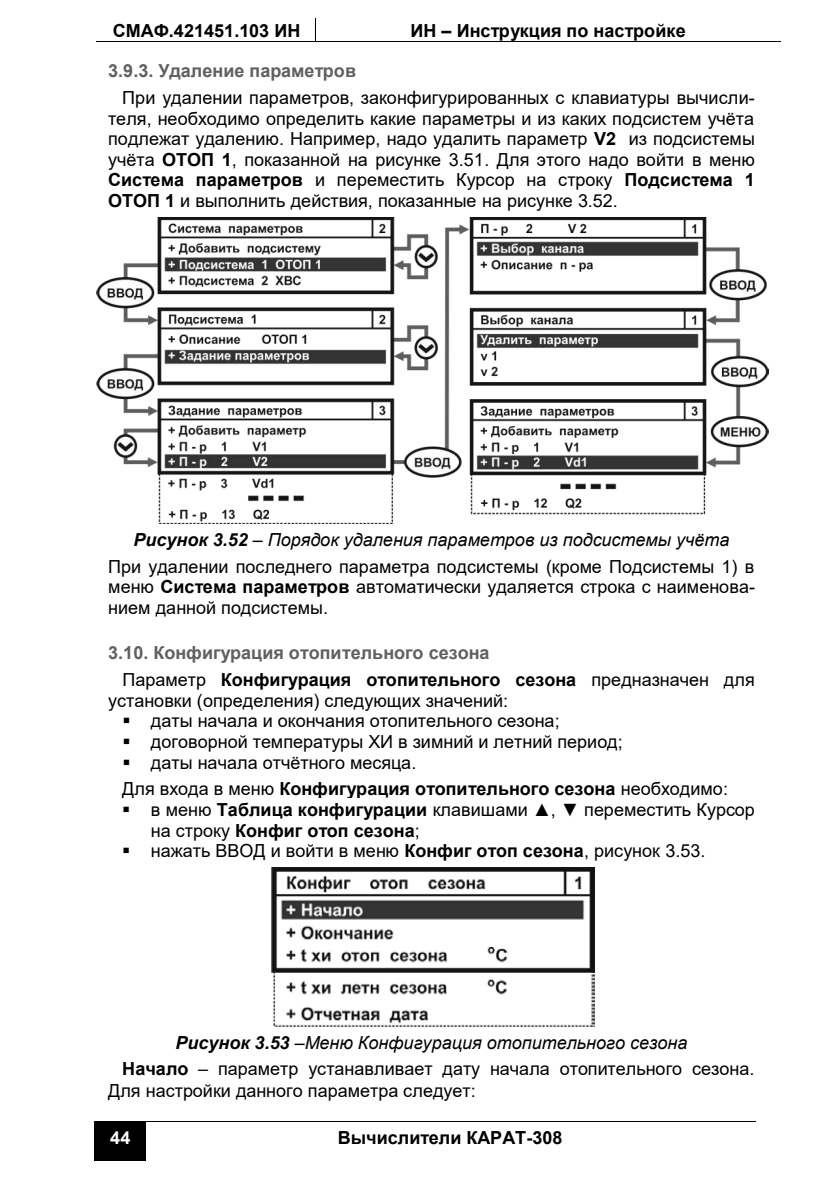
<style>
.page{position:relative;width:840px;height:1191px;background:#fff}
.page>*{position:absolute;margin:0;border:0;box-sizing:border-box;transform-origin:0 0}
.t1{font:18px/20.6px "Arial";color:#000}
.t2{font:700 18px/26.6px "Arial";color:#606060}
.t3{font:700 18px "Arial";color:#000}
.t4{font:700 18px "Arial";color:#fff}
.s1{font-weight:700}
.s2{font-weight:700;font-style:italic}
.s3{font-style:italic}
.s4{font-weight:400;color:#000}
.s5{color:#000}
</style>
<div class="page">
<hr style="left:96px;top:41px;width:219px;height:1px;background:#000">
<svg style="left:315px;top:18px;width:1px;height:24px"></svg>
<hr style="left:316px;top:41px;width:464px;height:1px;background:#000">
<div style="left:96px;top:1121px;width:49px;height:39px;background:#000"></div>
<hr style="left:146px;top:1121px;width:609px;height:1px;background:#000">
<hr style="left:95px;top:1127px;width:1px;height:33px;background:#000">
<hr style="left:96px;top:1160px;width:49px;height:1px;background:#000">
<hr style="left:145px;top:1127px;width:1px;height:33px;background:#000">
<img style="left:97px;top:217px;width:670px;height:306px">
<img style="left:271px;top:867px;width:323px;height:159px">
<p class="t3" style="left:113px;top:18px;width:189px">СМАФ.421451.103 ИН</p>
<p class="t3" style="left:410px;top:18px;width:276px">ИН – Инструкция по настройке</p>
<p class="t2" style="left:108px;top:57px;width:250px">3.9.3. Удаление параметров</p>
<p class="t1" style="left:108px;top:87px;width:648px;text-align:justify;text-indent:14px">При удалении параметров, законфигурированных с клавиатуры вычисли&shy;теля, необходимо определить какие параметры и из каких подсистем учёта подлежат удалению. Например, надо удалить параметр <span class="s1">V2</span> из подсистемы учёта <span class="s1">ОТОП 1</span>, показанной на рисунке 3.51. Для этого надо войти в меню <span class="s1">Система параметров</span> и переместить Курсор на строку <span class="s1">Подсистема 1<br>ОТОП 1</span> и выполнить действия, показанные на рисунке 3.52.</p>
<p class="t1" style="left:108px;top:526px;width:647px;line-height:26.8px;text-align:center"><span class="s2">Рисунок 3.52</span> <span class="s3">– Порядок удаления параметров из подсистемы учёта<br></span>При удалении последнего параметра подсистемы (кроме Подсистемы 1) в</p>
<p class="t1" style="left:108px;top:576px;width:648px;line-height:21.2px">меню <span class="s1">Система параметров</span> автоматически удаляется строка с наименова&shy;нием данной подсистемы.</p>
<p class="t2" style="left:122px;top:639px;width:633px;text-indent:-14px">3.10. Конфигурация отопительного сезона<br><span class="s4">Параметр</span> <span class="s5">Конфигурация отопительного сезона</span> <span class="s4">предназначен для</span></p>
<p class="t1" style="left:108px;top:690px;width:401px">установки (определения) следующих значений:</p>
<p class="t1" style="left:122px;top:710px;width:438px">▪ даты начала и окончания отопительного сезона;</p>
<p class="t1" style="left:122px;top:731px;width:501px">▪ договорной температуры ХИ в зимний и летний период;</p>
<p class="t1" style="left:122px;top:749px;width:607px;line-height:26.2px">▪ даты начала отчётного месяца.<br>Для входа в меню <span class="s1">Конфигурация отопительного сезона</span> необходимо:</p>
<p class="t1" style="left:151px;top:799px;width:605px;text-indent:-29px">▪ в меню <span class="s1">Таблица конфигурации</span> клавишами ▲, ▼ переместить Курсор на строку <span class="s1">Конфиг отоп сезона</span>;</p>
<p class="t1" style="left:122px;top:840px;width:584px">▪ нажать ВВОД и войти в меню <span class="s1">Конфиг отоп сезона</span>, рисунок 3.53.</p>
<p class="t1" style="left:122px;top:1029px;width:633px;line-height:26.4px;text-indent:53px"><span class="s2">Рисунок 3.53</span> <span class="s3">–Меню Конфигурация отопительного сезона<br></span><span class="s1">Начало</span> – параметр устанавливает дату начала отопительного сезона.</p>
<p class="t1" style="left:108px;top:1080px;width:369px">Для настройки данного параметра следует:</p>
<p class="t4" style="left:110px;top:1124px;width:22px">44</p>
<p class="t3" style="left:338px;top:1124px;width:226px">Вычислители КАРАТ-308</p>
</div>
